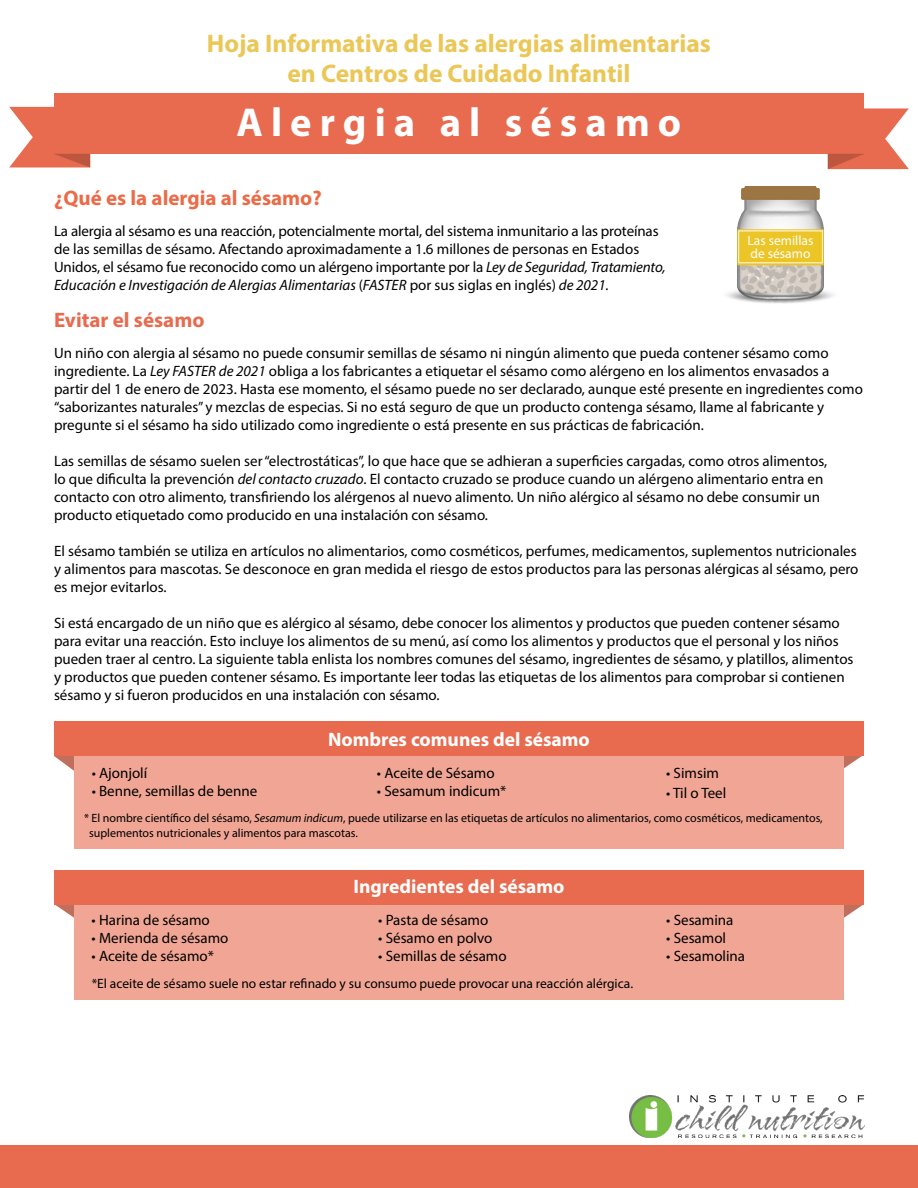
<style>
.page{position:relative;width:918px;height:1188px;background:#fff}
.page>*{position:absolute;margin:0;border:0;box-sizing:border-box;transform-origin:0 0}
.t1{font:700 40.5px "Myriad Pro";letter-spacing:.2em;color:#fff}
.t2{font:700 25.5px/30.6px "Myriad Pro";color:#ebc757;text-align:center}
.t3{font:700 21px "Myriad Pro";color:#eb6b48}
.t4{font:700 21px "Myriad Pro";color:#e86b4f}
.t5{font:700 19.5px "Myriad Pro";color:#fff}
.t6{font:15px/18px "Myriad Pro";color:#000}
.t7{font:13.5px "Myriad Pro";color:#000}
.t8{font:13.5px/13.5px "Myriad Pro";color:#fff}
.t9{font:12px/15px "Myriad Pro";color:#000}
.s1{font-style:italic}
</style>
<div class="page">
<div style="left:54px;top:93px;width:810px;height:61px;background:#e86b4f"></div>
<svg style="left:844px;top:756px;width:18px;height:12px"></svg>
<svg style="left:54px;top:756px;width:20px;height:15px"></svg>
<div style="left:74px;top:752px;width:770px;height:96px;background:#f1a695"></div>
<svg style="left:844px;top:904px;width:20px;height:14px"></svg>
<svg style="left:54px;top:904px;width:20px;height:14px"></svg>
<div style="left:74px;top:902px;width:770px;height:97px;background:#f1a695"></div>
<div style="left:54px;top:870px;width:810px;height:34px;background:#e86b4f"></div>
<svg style="left:9px;top:107px;width:81px;height:60px"></svg>
<svg style="left:828px;top:108px;width:81px;height:61px"></svg>
<img style="left:630px;top:1095px;width:235px;height:42px">
<div style="left:0;top:1145px;width:918px;height:43px;background:#e86b4f"></div>
<div style="left:54px;top:722px;width:810px;height:34px;background:#e86b4f"></div>
<img style="left:727px;top:187px;width:106px;height:117px">
<div style="left:749px;top:235px;width:69px;height:25px;background:#ecc527"></div>
<h2 class="t2" style="left:207px;top:27px;width:506px">Hoja Informativa de las alergias alimentarias en Centros de Cuidado Infantil</h2>
<h1 class="t1" style="left:237px;top:96px;width:446px">Alergia al sésamo</h1>
<h3 class="t3" style="left:54px;top:184px;width:269px">¿Qué es la alergia al sésamo?</h3>
<p class="t6" style="left:54px;top:222px;width:613px">La alergia al sésamo es una reacción, potencialmente mortal, del sistema inmunitario a las proteínas de las semillas de sésamo. Afectando aproximadamente a 1.6 millones de personas en Estados Unidos, el sésamo fue reconocido como un alérgeno importante por la <span class="s1">Ley de Seguridad, Tratamiento, Educación e Investigación de Alergias Alimentarias</span> (<span class="s1">FASTER</span> por sus siglas en inglés) <span class="s1">de 2021.</span></p>
<p class="t8" style="left:748px;top:233px;width:67px">Las semillas de sésamo</p>
<h3 class="t4" style="left:54px;top:306px;width:152px">Evitar el sésamo</h3>
<p class="t6" style="left:54px;top:344px;width:810px">Un niño con alergia al sésamo no puede consumir semillas de sésamo ni ningún alimento que pueda contener sésamo como ingrediente. La <span class="s1">Ley FASTER de 2021</span> obliga a los fabricantes a etiquetar el sésamo como alérgeno en los alimentos envasados a partir del 1 de enero de 2023. Hasta ese momento, el sésamo puede no ser declarado, aunque esté presente en ingredientes como “saborizantes naturales” y mezclas de especias. Si no está seguro de que un producto contenga sésamo, llame al fabricante y pregunte si el sésamo ha sido utilizado como ingrediente o está presente en sus prácticas de fabricación.</p>
<p class="t6" style="left:54px;top:452px;width:775px">Las semillas de sésamo suelen ser “electrostáticas”, lo que hace que se adhieran a superficies cargadas, como otros alimentos, lo que dificulta la prevención <span class="s1">del contacto cruzado</span>. El contacto cruzado se produce cuando un alérgeno alimentario entra en contacto con otro alimento, transfiriendo los alérgenos al nuevo alimento. Un niño alérgico al sésamo no debe consumir un producto etiquetado como producido en una instalación con sésamo.</p>
<p class="t6" style="left:54px;top:542px;width:806px">El sésamo también se utiliza en artículos no alimentarios, como cosméticos, perfumes, medicamentos, suplementos nutricionales y alimentos para mascotas. Se desconoce en gran medida el riesgo de estos productos para las personas alérgicas al sésamo, pero es mejor evitarlos.</p>
<p class="t6" style="left:54px;top:614px;width:801px">Si está encargado de un niño que es alérgico al sésamo, debe conocer los alimentos y productos que pueden contener sésamo para evitar una reacción. Esto incluye los alimentos de su menú, así como los alimentos y productos que el personal y los niños pueden traer al centro. La siguiente tabla enlista los nombres comunes del sésamo, ingredientes de sésamo, y platillos, alimentos y productos que pueden contener sésamo. Es importante leer todas las etiquetas de los alimentos para comprobar si contienen sésamo y si fueron producidos en una instalación con sésamo.</p>
<p class="t6" style="left:92px;top:764px;width:57px">• Ajonjolí</p>
<p class="t6" style="left:92px;top:782px;width:167px">• Benne, semillas de benne</p>
<h3 class="t5" style="left:328px;top:726px;width:263px">Nombres comunes del sésamo</h3>
<p class="t6" style="left:377px;top:764px;width:119px">• Aceite de Sésamo</p>
<p class="t6" style="left:377px;top:782px;width:131px">• Sesamum indicum*</p>
<p class="t6" style="left:666px;top:764px;width:54px">• Simsim</p>
<p class="t6" style="left:666px;top:783px;width:62px">• Til o Teel</p>
<p class="t9" style="left:89px;top:810px;width:735px;text-indent:-5px">* El nombre científico del sésamo, <span class="s1">Sesamum indicum</span>, puede utilizarse en las etiquetas de artículos no alimentarios, como cosméticos, medicamentos, suplementos nutricionales y alimentos para mascotas.</p>
<p class="t6" style="left:92px;top:911px;width:120px">• Harina de sésamo</p>
<p class="t6" style="left:92px;top:929px;width:138px">• Merienda de sésamo</p>
<p class="t6" style="left:92px;top:947px;width:124px">• Aceite de sésamo*</p>
<h3 class="t5" style="left:353px;top:874px;width:213px">Ingredientes del sésamo</h3>
<p class="t6" style="left:378px;top:911px;width:112px">• Pasta de sésamo</p>
<p class="t6" style="left:378px;top:929px;width:116px">• Sésamo en polvo</p>
<p class="t6" style="left:378px;top:947px;width:130px">• Semillas de sésamo</p>
<p class="t7" style="left:92px;top:975px;width:543px">*El aceite de sésamo suele no estar refinado y su consumo puede provocar una reacción alérgica.</p>
<p class="t6" style="left:666px;top:911px;width:69px">• Sesamina</p>
<p class="t6" style="left:666px;top:929px;width:61px">• Sesamol</p>
<p class="t6" style="left:666px;top:947px;width:80px">• Sesamolina</p>
</div>
